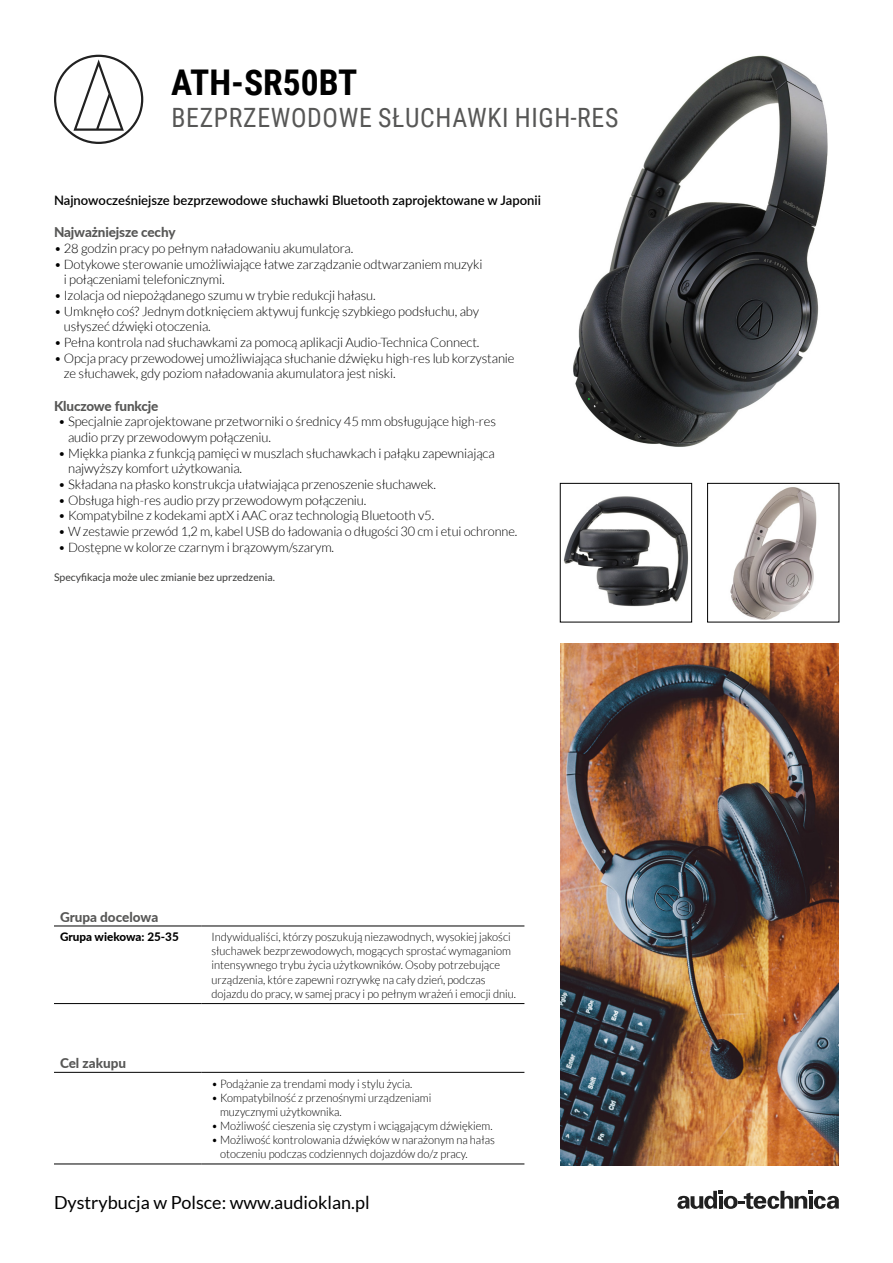
<style>
.page{position:relative;width:893px;height:1263px;background:#fff}
.page>*{position:absolute;margin:0;border:0;box-sizing:border-box;transform-origin:0 0}
.t1{font:700 35.4px "Roboto Condensed";color:#000}
.t2{font:26.55px "Roboto Condensed";letter-spacing:.025em;color:#575756}
.t3{font:18px "Lato";color:#000}
.t4{font:800 13.5px "Lato";letter-spacing:-.01em;color:#575756}
.t5{font:300 13.05px/15.6px "Lato";letter-spacing:-.01em;color:#000}
.t6{font:600 13.05px "Lato";color:#000}
.t7{font:300 11.7px/14.1px "Lato";color:#000;scale:.95 1}
.t8{font:800 11.7px "Lato";color:#000}
.t9{font:10.5px "Lato";color:#3c3c3b}
</style>
<div class="page">
<hr style="left:54px;top:1003px;width:147px;height:1px;background:#000">
<hr style="left:201px;top:1003px;width:323px;height:1px;background:#000">
<hr style="left:54px;top:925px;width:147px;height:1px;background:#000">
<hr style="left:201px;top:925px;width:323px;height:1px;background:#000">
<hr style="left:54px;top:1163px;width:147px;height:1px;background:#000">
<hr style="left:201px;top:1163px;width:323px;height:1px;background:#000">
<hr style="left:54px;top:1072px;width:147px;height:1px;background:#000">
<hr style="left:201px;top:1072px;width:323px;height:1px;background:#000">
<svg style="left:54px;top:55px;width:89px;height:89px"></svg>
<svg style="left:677px;top:1191px;width:162px;height:18px"></svg>
<img style="left:560px;top:643px;width:279px;height:522px">
<img style="left:573px;top:55px;width:255px;height:392px">
<img style="left:563px;top:496px;width:125px;height:111px">
<div style="left:560px;top:483px;width:132px;height:139px;border:1px solid #000"></div>
<img style="left:730px;top:487px;width:87px;height:133px">
<div style="left:707px;top:483px;width:132px;height:139px;border:1px solid #000"></div>
<p class="t1" style="left:171px;top:58px;width:188px">ATH-SR50BT</p>
<p class="t2" style="left:172px;top:99px;width:448px">BEZPRZEWODOWE SŁUCHAWKI HIGH-RES</p>
<p class="t6" style="left:54px;top:191px;width:488px">Najnowocześniejsze bezprzewodowe słuchawki Bluetooth zaprojektowane w Japonii</p>
<p class="t4" style="left:54px;top:222px;width:123px">Najważniejsze cechy</p>
<p class="t5" style="left:54px;top:241px;width:301px">• 28 godzin pracy po pełnym naładowaniu akumulatora.</p>
<p class="t5" style="left:64px;top:256px;width:420px;text-indent:-10px">• Dotykowe sterowanie umożliwiające łatwe zarządzanie odtwarzaniem muzyki i połączeniami telefonicznymi.</p>
<p class="t5" style="left:54px;top:288px;width:323px">• Izolacja od niepożądanego szumu w trybie redukcji hałasu.</p>
<p class="t5" style="left:64px;top:303px;width:417px;text-indent:-10px">• Umknęło coś? Jednym dotknięciem aktywuj funkcję szybkiego podsłuchu, aby usłyszeć dźwięki otoczenia.</p>
<p class="t5" style="left:54px;top:335px;width:427px">• Pełna kontrola nad słuchawkami za pomocą aplikacji Audio-Technica Connect.</p>
<p class="t5" style="left:64px;top:350px;width:452px;text-indent:-10px">• Opcja pracy przewodowej umożliwiająca słuchanie dźwięku high-res lub korzystanie ze słuchawek, gdy poziom naładowania akumulatora jest niski.</p>
<p class="t4" style="left:54px;top:396px;width:106px">Kluczowe funkcje</p>
<p class="t5" style="left:68px;top:414px;width:429px;text-indent:-10px">• Specjalnie zaprojektowane przetworniki o średnicy 45 mm obsługujące high-res audio przy przewodowym połączeniu.</p>
<p class="t5" style="left:68px;top:445px;width:428px;text-indent:-10px">• Miękka pianka z funkcją pamięci w muszlach słuchawkach i pałąku zapewniająca najwyższy komfort użytkowania.</p>
<p class="t5" style="left:58px;top:477px;width:379px">• Składana na płasko konstrukcja ułatwiająca przenoszenie słuchawek.</p>
<p class="t5" style="left:58px;top:492px;width:310px">• Obsługa high-res audio przy przewodowym połączeniu.</p>
<p class="t5" style="left:58px;top:508px;width:377px">• Kompatybilne z kodekami aptX i AAC oraz technologią Bluetooth v5.</p>
<p class="t5" style="left:58px;top:524px;width:460px">• W zestawie przewód 1,2 m, kabel USB do ładowania o długości 30 cm i etui ochronne.</p>
<p class="t5" style="left:58px;top:539px;width:277px">• Dostępne w kolorze czarnym i brązowym/szarym.</p>
<p class="t9" style="left:54px;top:571px;width:222px">Specyfikacja może ulec zmianie bez uprzedzenia.</p>
<p class="t4" style="left:60px;top:907px;width:100px">Grupa docelowa</p>
<p class="t8" style="left:60px;top:928px;width:120px">Grupa wiekowa: 25-35</p>
<p class="t7" style="left:212px;top:930px;width:322px">Indywidualiści, którzy poszukują niezawodnych, wysokiej jakości słuchawek bezprzewodowych, mogących sprostać wymaganiom intensywnego trybu życia użytkowników. Osoby potrzebujące urządzenia, które zapewni rozrywkę na cały dzień, podczas dojazdu do pracy, w samej pracy i po pełnym wrażeń i emocji dniu.</p>
<p class="t4" style="left:60px;top:1053px;width:68px">Cel zakupu</p>
<p class="t7" style="left:212px;top:1076px;width:213px">• Podążanie za trendami mody i stylu życia.</p>
<p class="t7" style="left:220px;top:1090px;width:224px;text-indent:-9px">• Kompatybilność z przenośnymi urządzeniami muzycznymi użytkownika.</p>
<p class="t7" style="left:212px;top:1119px;width:297px">• Możliwość cieszenia się czystym i wciągającym dźwiękiem.</p>
<p class="t7" style="left:220px;top:1133px;width:291px;text-indent:-9px">• Możliwość kontrolowania dźwięków w narażonym na hałas otoczeniu podczas codziennych dojazdów do/z pracy.</p>
<p class="t3" style="left:54px;top:1192px;width:317px">Dystrybucja w Polsce: www.audioklan.pl</p>
</div>
